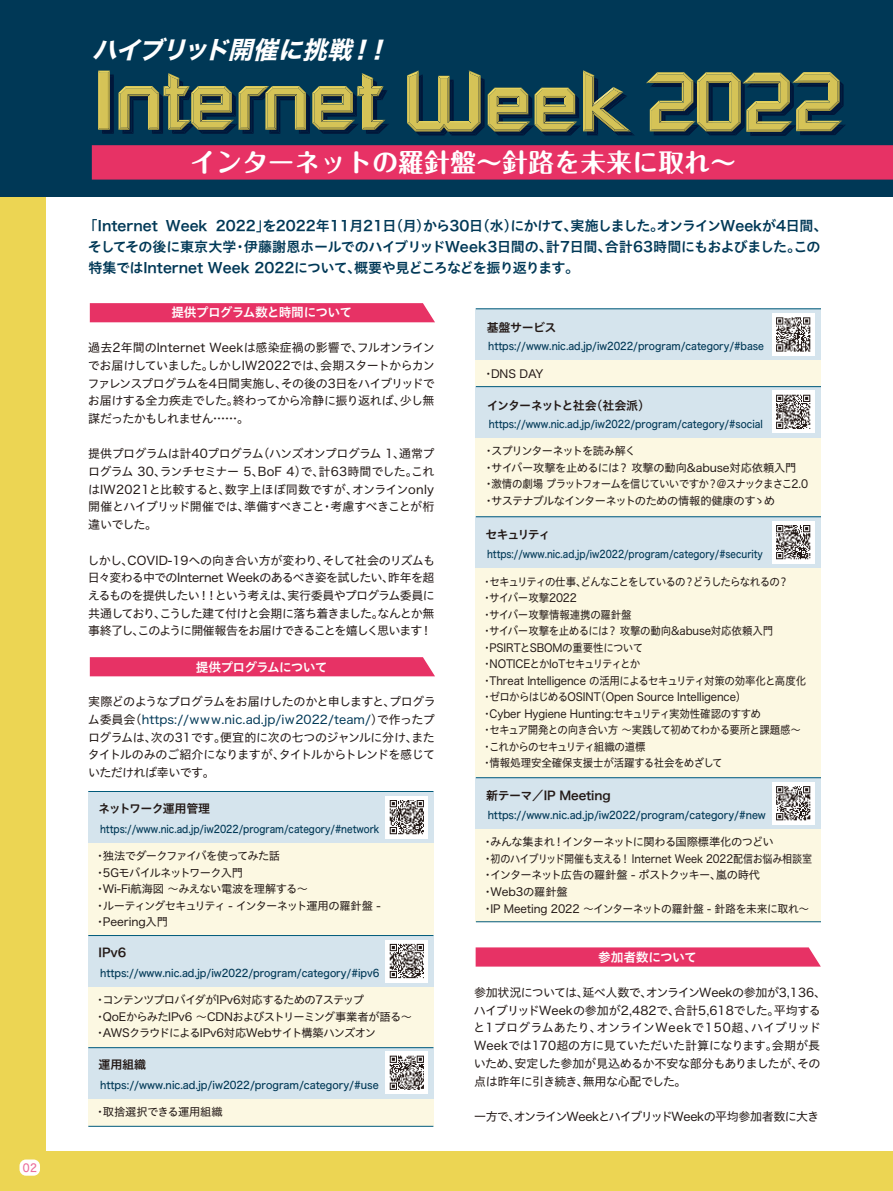
<style>
.page{position:relative;width:893px;height:1191px;background:#ecd553}
.page>*{position:absolute;margin:0;border:0;box-sizing:border-box;transform-origin:0 0}
.t1{font:700 25.5px "Maru Fo Pro";letter-spacing:.02em;color:#fff}
.t2{font:italic 24.6px "Hira Kaku Std W7";color:#fff}
.t3{font:14.1px/21px "Hiragino UD Sans Std N W6";letter-spacing:-.055em;color:#003856}
.t4{font:12.75px "Hiragino UD Sans Std N W6";letter-spacing:-.065em;color:#fff}
.t5{font:12.75px "Hiragino UD Sans Std N W6";letter-spacing:-.03em;color:#fff}
.t6{font:12px/17.7px "Hiragino UD Sans Std N W4";letter-spacing:-.05em;color:#231916;text-align:justify}
.t7{font:12px/17.7px "Hiragino UD Sans Std N W4";letter-spacing:-.03em;color:#231916}
.t8{font:12px "Hira Kaku Std N W4";letter-spacing:.01em;color:#003856}
.t9{font:12px "Hiragino UD Sans Std N W6";letter-spacing:-.065em;color:#231916}
.t10{font:12px "Hiragino UD Sans Std N W4";letter-spacing:-.08em;color:#231916}
.t11{font:12px "Hira Kaku Std N W6";letter-spacing:-.01em;color:#231916}
.t12{font:11.25px/16.5px "Hiragino UD Sans Std N W4";letter-spacing:-.06em;color:#231916}
.t13{font:11.25px/16.5px "Hiragino UD Sans Std N W4";letter-spacing:-.06em;color:#231916;scale:.93 1}
.t14{font:11.25px/16.5px "Hiragino UD Sans Std N W4";letter-spacing:-.08em;color:#231916}
.t15{font:11.25px/16.5px "Hira Kaku Std N W4";letter-spacing:-.01em;color:#231916;scale:.93 1}
.t16{font:11.25px "Hira Kaku Std N W4";letter-spacing:-.01em;color:#231916}
.t17{font:11.25px "Hiragino UD Sans Std N W4";letter-spacing:-.02em;color:#231916}
.t18{font:11.1px "Hira Kaku Std N W5";color:#eb6e9b;scale:.9 1}
.t19{font:10.5px "Hira Kaku Std N W5";color:#003856;scale:.92 1}
.t20{font:10.5px "Hira Kaku Std N W5";color:#003856;scale:.85 1}
.t21{font:10.5px "Hira Kaku Std N W5";color:#003856;scale:.86 1}
.t22{font:10.5px "Hira Kaku Std N W5";color:#003856;scale:.88 1}
.t23{font:10.5px "Hira Kaku Std N W5";color:#003856;scale:.9 1}
.t24{font:10.5px "Hira Kaku Std N W5";color:#003856;scale:.93 1}
.s1{font-family:"Hira Kaku Std N W6"}
.s2{font-family:"Hira Kaku Std N W4"}
.s3{font-family:"Hiragino UD Sans Std N W4";color:#231916}
.s4{font-family:"Hiragino UD Sans Std N W4"}
.s5{font-family:"Hiragino UD Sans Std N W6"}
</style>
<div class="page">
<div style="left:47px;top:190px;width:846px;height:961px;background:#fff"></div>
<div style="left:0;top:0;width:893px;height:197px;background:#003856"></div>
<div style="left:88px;top:791px;width:345px;height:335px;background:#fcf8e2"></div>
<div style="left:88px;top:791px;width:345px;height:52px;background:#d5e4ed"></div>
<div style="left:476px;top:309px;width:345px;height:612px;background:#fcf8e2"></div>
<div style="left:476px;top:309px;width:345px;height:51px;background:#d5e4ed"></div>
<div style="left:476px;top:386px;width:345px;height:52px;background:#d5e4ed"></div>
<div style="left:476px;top:517px;width:345px;height:51px;background:#d5e4ed"></div>
<div style="left:476px;top:777px;width:345px;height:52px;background:#d5e4ed"></div>
<div style="left:88px;top:935px;width:345px;height:51px;background:#d5e4ed"></div>
<div style="left:88px;top:1047px;width:345px;height:52px;background:#d5e4ed"></div>
<svg style="left:476px;top:947px;width:345px;height:19px;background:#e73a6b"></svg>
<svg style="left:90px;top:303px;width:345px;height:19px;background:#e73768"></svg>
<svg style="left:90px;top:657px;width:345px;height:19px;background:#e73769"></svg>
<div style="left:92px;top:145px;width:801px;height:35px;background:#e73265"></div>
<svg style="left:98px;top:71px;width:291px;height:63px"></svg>
<svg style="left:407px;top:70px;width:227px;height:65px"></svg>
<svg style="left:646px;top:72px;width:199px;height:64px"></svg>
<hr style="left:88px;top:791px;width:345px;height:1px;background:#005a7a">
<hr style="left:88px;top:935px;width:345px;height:1px;background:#005a7a">
<hr style="left:88px;top:1047px;width:345px;height:1px;background:#005a7a">
<hr style="left:88px;top:1126px;width:345px;height:1px;background:#005a7a">
<hr style="left:476px;top:308px;width:345px;height:1px;background:#005a7a">
<hr style="left:476px;top:386px;width:345px;height:1px;background:#005a7a">
<hr style="left:476px;top:516px;width:345px;height:1px;background:#005a7a">
<hr style="left:476px;top:777px;width:345px;height:1px;background:#005a7a">
<hr style="left:476px;top:921px;width:345px;height:1px;background:#005a7a">
<div style="left:386px;top:796px;width:42px;height:42px;background:#fff"></div>
<svg style="left:390px;top:800px;width:34px;height:34px"></svg>
<svg style="left:386px;top:940px;width:42px;height:42px"></svg>
<svg style="left:390px;top:944px;width:34px;height:34px"></svg>
<div style="left:386px;top:1051px;width:42px;height:43px;background:#fff"></div>
<svg style="left:390px;top:1055px;width:34px;height:34px"></svg>
<div style="left:772px;top:313px;width:42px;height:43px;background:#fff"></div>
<svg style="left:776px;top:317px;width:34px;height:34px"></svg>
<div style="left:772px;top:390px;width:42px;height:43px;background:#fff"></div>
<svg style="left:776px;top:395px;width:34px;height:34px"></svg>
<div style="left:772px;top:521px;width:42px;height:42px;background:#fff"></div>
<svg style="left:776px;top:525px;width:34px;height:34px"></svg>
<div style="left:772px;top:782px;width:42px;height:42px;background:#fff"></div>
<svg style="left:776px;top:786px;width:34px;height:34px"></svg>
<div style="left:20px;top:1159px;width:20px;height:16px;background:#fff;border-radius:6px"></div>
<p class="t18" style="left:23px;top:1159px;width:17px">02</p>
<h2 class="t2" style="left:92px;top:31px;width:308px">ハイブリッド開催に挑戦！！</h2>
<h1 class="t1" style="left:190px;top:142px;width:547px">インターネットの羅針盤～針路を未来に取れ～</h1>
<p class="t3" style="left:84px;top:215px;width:745px">「<span class="s1">Internet Week 2022</span>」を<span class="s1">2022</span>年<span class="s1">11</span>月<span class="s1">21</span>日（月）から<span class="s1">30</span>日（水）にかけて、実施しました。オンライン<span class="s1">Week</span>が<span class="s1">4</span>日間、そしてその後に東京大学・伊藤謝恩ホールでのハイブリッド<span class="s1">Week3</span>日間の、計<span class="s1">7</span>日間、合計<span class="s1">63</span>時間にもおよびました。この特集では<span class="s1">Internet Week 2022</span>について、概要や見どころなどを振り返ります。</p>
<p class="t4" style="left:171px;top:303px;width:182px">提供プログラム数と時間について</p>
<p class="t6" style="left:88px;top:338px;width:349px">過去<span class="s2">2</span>年間の<span class="s2">Internet Week</span>は感染症禍の影響で、フルオンラインでお届けしていました。しかし<span class="s2">IW2022</span>では、会期スタートからカンファレンスプログラムを<span class="s2">4</span>日間実施し、その後の<span class="s2">3</span>日をハイブリッドでお届けする全力疾走でした。終わってから冷静に振り返れば、少し無謀だったかもしれません……。</p>
<p class="t6" style="left:88px;top:444px;width:348px">提供プログラムは計<span class="s2">40</span>プログラム（ハンズオンプログラム <span class="s2">1</span>、通常プログラム <span class="s2">30</span>、ランチセミナー <span class="s2">5</span>、<span class="s2">BoF 4</span>）で、計<span class="s2">63</span>時間でした。これは<span class="s2">IW2021</span>と比較すると、数字上ほぼ同数ですが、オンライン<span class="s2">only</span>開催とハイブリッド開催では、準備すべきこと・考慮すべきことが桁違いでした。</p>
<p class="t6" style="left:88px;top:550px;width:349px">しかし、<span class="s2">COVID-19</span>への向き合い方が変わり、そして社会のリズムも日々変わる中での<span class="s2">Internet Week</span>のあるべき姿を試したい、昨年を超えるものを提供したい！！という考えは、実行委員やプログラム委員に共通しており、こうした建て付けと会期に落ち着きました。なんとか無事終了し、このように開催報告をお届けできることを嬉しく思います！</p>
<p class="t4" style="left:196px;top:657px;width:133px">提供プログラムについて</p>
<p class="t6" style="left:88px;top:692px;width:349px">実際どのようなプログラムをお届けしたのかと申しますと、プログラ</p>
<p class="t8" style="left:88px;top:710px;width:348px"><span class="s3">ム委員会（</span>https://www.nic.ad.jp/iw2022/team/<span class="s3">）で作ったプ</span></p>
<p class="t6" style="left:88px;top:727px;width:349px">ログラムは、次の<span class="s2">31</span>です。便宜的に次の七つのジャンルに分け、またタイトルのみのご紹介になりますが、タイトルからトレンドを感じていただければ幸いです。</p>
<p class="t9" style="left:487px;top:318px;width:71px">基盤サービス</p>
<p class="t23" style="left:488px;top:338px;width:308px">https://www.nic.ad.jp/iw2022/program/category/#base</p>
<p class="t16" style="left:483px;top:365px;width:62px"><span class="s4">・</span>DNS DAY</p>
<p class="t9" style="left:487px;top:396px;width:165px">インターネットと社会（社会派）</p>
<p class="t22" style="left:489px;top:416px;width:313px">https://www.nic.ad.jp/iw2022/program/category/#social</p>
<p class="t12" style="left:483px;top:442px;width:326px">・スプリンターネットを読み解く<br>・サイバー攻撃を止めるには？攻撃の動向<span class="s2">&amp;abuse</span>対応依頼入門・激情の劇場プラットフォームを信じていいですか？<span class="s2">@</span>スナックまさこ<span class="s2">2.0</span>・サステナブルなインターネットのための情報的健康のすゝめ</p>
<p class="t9" style="left:485px;top:525px;width:67px">セキュリティ</p>
<p class="t20" style="left:487px;top:546px;width:326px">https://www.nic.ad.jp/iw2022/program/category/#security</p>
<p class="t13" style="left:482px;top:572px;width:350px">・セキュリティの仕事、どんなことをしているの？どうしたらなれるの？<br>・サイバー攻撃<span class="s2">2022<br></span>・サイバー攻撃情報連携の羅針盤<br>・サイバー攻撃を止めるには？攻撃の動向<span class="s2">&amp;abuse</span>対応依頼入門・<span class="s2">PSIRT</span>と<span class="s2">SBOM</span>の重要性について<br>・<span class="s2">NOTICE</span>とか<span class="s2">IoT</span>セキュリティとか<br>・<span class="s2">Threat Intelligence</span> の活用によるセキュリティ対策の効率化と高度化</p>
<p class="t15" style="left:482px;top:688px;width:302px"><span class="s4">・ゼロからはじめる</span>OSINT<span class="s4">（</span>Open Source Intelligence<span class="s4">）・</span>Cyber Hygiene Hunting:<span class="s4">セキュリティ実効性確認のすすめ</span></p>
<p class="t13" style="left:482px;top:721px;width:345px">・セキュア開発との向き合い方～実践して初めてわかる要所と課題感～・これからのセキュリティ組織の道標<br>・情報処理安全確保支援士が活躍する社会をめざして</p>
<p class="t9" style="left:98px;top:799px;width:114px">ネットワーク運用管理</p>
<p class="t21" style="left:100px;top:821px;width:326px">https://www.nic.ad.jp/iw2022/program/category/#network</p>
<p class="t12" style="left:95px;top:847px;width:288px">・独法でダークファイバを使ってみた話<br>・<span class="s2">5G</span>モバイルネットワーク入門<br>・<span class="s2">Wi-Fi</span>航海図～みえない電波を理解する～<br>・ルーティングセキュリティ <span class="s2">-</span> インターネット運用の羅針盤 <span class="s2">-</span></p>
<p class="t16" style="left:95px;top:913px;width:75px"><span class="s4">・</span>Peering<span class="s4">入門</span></p>
<p class="t11" style="left:99px;top:943px;width:29px">IPv6</p>
<p class="t19" style="left:100px;top:965px;width:305px">https://www.nic.ad.jp/iw2022/program/category/#ipv6</p>
<p class="t14" style="left:95px;top:991px;width:319px">・コンテンツプロバイダが<span class="s2">IPv6</span>対応するための<span class="s2">7</span>ステップ<br>・<span class="s2">QoE</span>からみた<span class="s2">IPv6</span> ～<span class="s2">CDN</span>およびストリーミング事業者が語る～・<span class="s2">AWS</span>クラウドによる<span class="s2">IPv6</span>対応<span class="s2">Web</span>サイト構築ハンズオン</p>
<p class="t9" style="left:99px;top:1055px;width:49px">運用組織</p>
<p class="t24" style="left:100px;top:1077px;width:301px">https://www.nic.ad.jp/iw2022/program/category/#use</p>
<p class="t17" style="left:95px;top:1103px;width:129px">・取捨選択できる運用組織</p>
<p class="t11" style="left:486px;top:785px;width:126px"><span class="s5">新テーマ／</span>IP Meeting</p>
<p class="t19" style="left:488px;top:807px;width:304px">https://www.nic.ad.jp/iw2022/program/category/#new</p>
<p class="t12" style="left:482px;top:833px;width:332px">・みんな集まれ！インターネットに関わる国際標準化のつどい<br>・初のハイブリッド開催も支える！ <span class="s2">Internet Week 2022</span>配信お悩み相談室・インターネット広告の羅針盤 <span class="s2">-</span> ポストクッキー、嵐の時代<br>・<span class="s2">Web3</span>の羅針盤<br>・<span class="s2">IP Meeting 2022</span> ～インターネットの羅針盤 <span class="s2">-</span> 針路を未来に取れ～</p>
<p class="t5" style="left:598px;top:947px;width:100px">参加者数について</p>
<p class="t7" style="left:473px;top:983px;width:354px">参加状況については、延べ人数で、オンライン<span class="s2">Week</span>の参加が<span class="s2">3,136</span>、ハイブリッド<span class="s2">Week</span>の参加が<span class="s2">2,482</span>で、合計<span class="s2">5,618</span>でした。平均すると<span class="s2">1</span>プログラムあたり、オンライン<span class="s2">Week</span>で<span class="s2">150</span>超、ハイブリッド<span class="s2">Week</span>では<span class="s2">170</span>超の方に見ていただいた計算になります。会期が長いため、安定した参加が見込めるか不安な部分もありましたが、その点は昨年に引き続き、無用な心配でした。</p>
<p class="t10" style="left:474px;top:1107px;width:347px">一方で、オンライン<span class="s2">Week</span>とハイブリッド<span class="s2">Week</span>の平均参加者数に大き</p>
</div>
